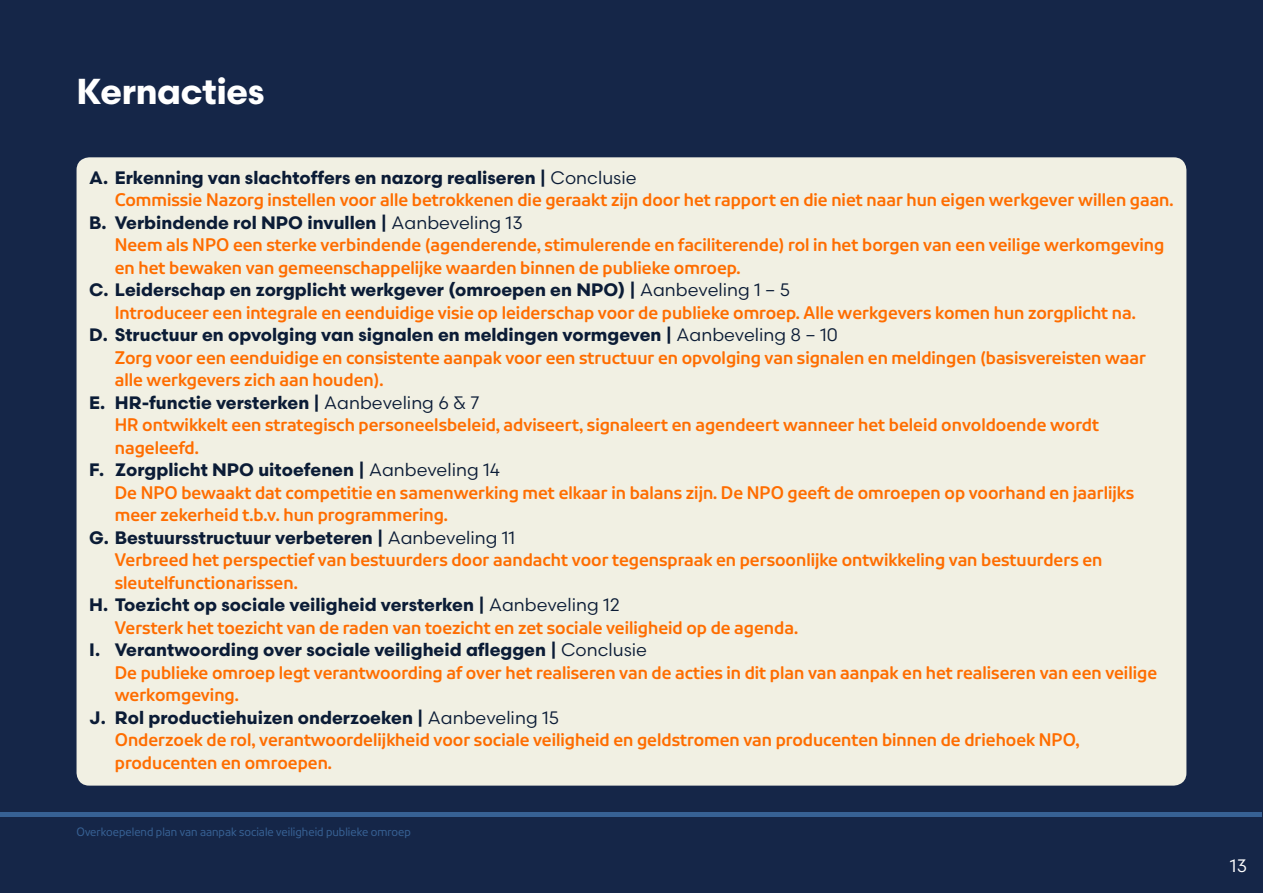
<style>
.page{position:relative;width:1263px;height:893px;background:#152648}
.page>*{position:absolute;margin:0;border:0;box-sizing:border-box;transform-origin:0 0}
.t1{font:700 36px "NPO Scandia";letter-spacing:-.01em;color:#fff}
.t2{font:700 18px/22.5px "NPO Sans";color:#ff6d00}
.t3{font:700 18px "NPO Scandia";color:#0b1c36}
.t4{font:18px "NPO Scandia";color:#fff}
.t5{font:12px "NPO Sans";color:#376194}
.s1{font-weight:400}
</style>
<div class="page">
<div style="left:77px;top:157px;width:1109px;height:629px;background:#f1f0e3;border-radius:13px"></div>
<div style="left:1px;top:812px;width:1261px;height:5px;background:#376194"></div>
<h1 class="t1" style="left:77px;top:68px;width:190px">Kernacties</h1>
<p class="t3" style="left:89px;top:166px;width:549px">A. Erkenning van slachtoffers en nazorg realiseren | <span class="s1">Conclusie</span></p>
<p class="t2" style="left:115px;top:188px;width:1060px">Commissie Nazorg instellen voor alle betrokkenen die geraakt zijn door het rapport en die niet naar hun eigen werkgever willen gaan.</p>
<p class="t3" style="left:89px;top:211px;width:435px">B. Verbindende rol NPO invullen | <span class="s1">Aanbeveling 13</span></p>
<p class="t2" style="left:115px;top:233px;width:1051px">Neem als NPO een sterke verbindende (agenderende, stimulerende en faciliterende) rol in het borgen van een veilige werkomgeving en het bewaken van gemeenschappelijke waarden binnen de publieke omroep.</p>
<p class="t3" style="left:89px;top:278px;width:702px">C. Leiderschap en zorgplicht werkgever (omroepen en NPO) | <span class="s1">Aanbeveling 1 – 5</span></p>
<p class="t2" style="left:115px;top:301px;width:1022px">Introduceer een integrale en eenduidige visie op leiderschap voor de publieke omroep. Alle werkgevers komen hun zorgplicht na.</p>
<p class="t3" style="left:89px;top:323px;width:750px">D. Structuur en opvolging van signalen en meldingen vormgeven | <span class="s1">Aanbeveling 8 – 10</span></p>
<p class="t2" style="left:115px;top:346px;width:1033px">Zorg voor een eenduidige en consistente aanpak voor een structuur en opvolging van signalen en meldingen (basisvereisten waar alle werkgevers zich aan houden).</p>
<p class="t3" style="left:89px;top:391px;width:392px">E. HR-functie versterken | <span class="s1">Aanbeveling 6 &amp; 7</span></p>
<p class="t2" style="left:115px;top:413px;width:986px">HR ontwikkelt een strategisch personeelsbeleid, adviseert, signaleert en agendeert wanneer het beleid onvoldoende wordt nageleefd.</p>
<p class="t3" style="left:89px;top:458px;width:412px">F. Zorgplicht NPO uitoefenen | <span class="s1">Aanbeveling 14</span></p>
<p class="t2" style="left:115px;top:481px;width:1021px">De NPO bewaakt dat competitie en samenwerking met elkaar in balans zijn. De NPO geeft de omroepen op voorhand en jaarlijks meer zekerheid t.b.v. hun programmering.</p>
<p class="t3" style="left:89px;top:526px;width:427px">G. Bestuursstructuur verbeteren | <span class="s1">Aanbeveling 11</span></p>
<p class="t2" style="left:115px;top:548px;width:989px">Verbreed het perspectief van bestuurders door aandacht voor tegenspraak en persoonlijke ontwikkeling van bestuurders en sleutelfunctionarissen.</p>
<p class="t3" style="left:89px;top:593px;width:532px">H. Toezicht op sociale veiligheid versterken | <span class="s1">Aanbeveling 12</span></p>
<p class="t2" style="left:115px;top:616px;width:685px">Versterk het toezicht van de raden van toezicht en zet sociale veiligheid op de agenda.</p>
<p class="t3" style="left:89px;top:638px;width:559px">I. Verantwoording over sociale veiligheid afleggen | <span class="s1">Conclusie</span></p>
<p class="t2" style="left:115px;top:661px;width:1044px">De publieke omroep legt verantwoording af over het realiseren van de acties in dit plan van aanpak en het realiseren van een veilige werkomgeving.</p>
<p class="t3" style="left:89px;top:706px;width:471px">J. Rol productiehuizen onderzoeken | <span class="s1">Aanbeveling 15</span></p>
<p class="t2" style="left:115px;top:728px;width:966px">Onderzoek de rol, verantwoordelijkheid voor sociale veiligheid en geldstromen van producenten binnen de driehoek NPO, producenten en omroepen.</p>
<p class="t5" style="left:77px;top:824px;width:336px">Overkoepelend plan van aanpak sociale veiligheid publieke omroep</p>
<p class="t4" style="left:1230px;top:855px;width:19px">13</p>
</div>
